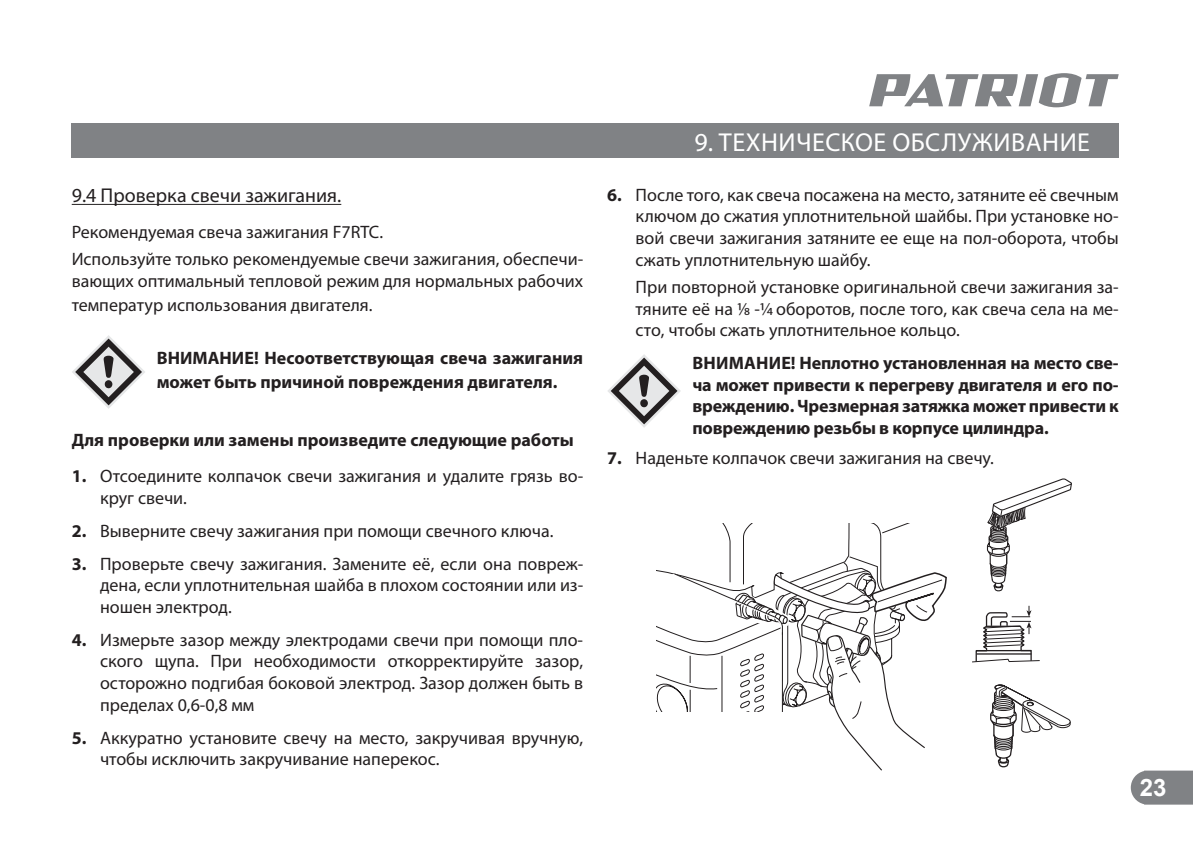
<style>
.page{position:relative;width:1193px;height:843px;background:#fff}
.page>*{position:absolute;margin:0;border:0;box-sizing:border-box;transform-origin:0 0}
.t1{font:26px "Myriad Pro";letter-spacing:.02em;color:#fff}
.t2{font:700 24px "Arial";color:#fff}
.t3{font:20px "Myriad Pro";color:#231f20}
.t4{font:18px/21.6px "Myriad Pro";color:#231f20}
.t5{font:700 18px/21.6px "Myriad Pro";color:#231f20}
.s1{font-weight:700}
</style>
<div class="page">
<svg style="left:1130px;top:770px;width:62px;height:34px;background:#8a8c8f"></svg>
<svg style="left:869px;top:73px;width:249px;height:34px"></svg>
<div style="left:72px;top:124px;width:1046px;height:34px;background:#808285"></div>
<hr style="left:72px;top:204px;width:269px;height:1px;background:#231f20">
<svg style="left:72px;top:335px;width:73px;height:74px"></svg>
<svg style="left:608px;top:354px;width:73px;height:74px"></svg>
<svg style="left:656px;top:523px;width:291px;height:248px"></svg>
<svg style="left:972px;top:478px;width:100px;height:290px"></svg>
<p class="t3" style="left:72px;top:186px;width:271px">9.4 Проверка свечи зажигания.</p>
<p class="t4" style="left:72px;top:219px;width:513px;line-height:27.2px">Рекомендуемая свеча зажигания F7RTC.<br>Используйте только рекомендуемые свечи зажигания, обеспечи-</p>
<p class="t4" style="left:72px;top:270px;width:513px;line-height:24px">вающих оптимальный тепловой режим для нормальных рабочих температур использования двигателя.</p>
<p class="t5" style="left:157px;top:346px;width:428px;line-height:24px">ВНИМАНИЕ! Несоответствующая свеча зажигания может быть причиной повреждения двигателя.</p>
<p class="t5" style="left:72px;top:430px;width:503px">Для проверки или замены произведите следующие работы</p>
<p class="t4" style="left:100px;top:466px;width:484px;text-indent:-28px"><span class="s1">1.</span> Отсоедините колпачок свечи зажигания и удалите грязь во&shy;круг свечи.</p>
<p class="t4" style="left:72px;top:520px;width:483px"><span class="s1">2.</span> Выверните свечу зажигания при помощи свечного ключа.</p>
<p class="t4" style="left:100px;top:553px;width:484px;text-align:justify;text-indent:-28px"><span class="s1">3.</span> Проверьте свечу зажигания. Замените её, если она повреж&shy;дена, если уплотнительная шайба в плохом состоянии или из&shy;ношен электрод.</p>
<p class="t4" style="left:100px;top:629px;width:484px;text-align:justify;text-indent:-28px"><span class="s1">4.</span> Измерьте зазор между электродами свечи при помощи пло&shy;ского щупа. При необходимости откорректируйте зазор, осторожно подгибая боковой электрод. Зазор должен быть в пределах 0,6-0,8 мм</p>
<p class="t4" style="left:100px;top:727px;width:484px;text-indent:-28px"><span class="s1">5.</span> Аккуратно установите свечу на место, закручивая вручную, чтобы исключить закручивание наперекос.</p>
<h1 class="t1" style="left:694px;top:130px;width:397px">9. ТЕХНИЧЕСКОЕ ОБСЛУЖИВАНИЕ</h1>
<p class="t4" style="left:635px;top:185px;width:484px;text-align:justify;text-indent:-28px"><span class="s1">6.</span> После того, как свеча посажена на место, затяните её свечным ключом до сжатия уплотнительной шайбы. При установке но&shy;вой свечи зажигания затяните ее еще на пол-оборота, чтобы сжать уплотнительную шайбу.</p>
<p class="t4" style="left:635px;top:277px;width:484px;text-align:justify">При повторной установке оригинальной свечи зажигания за&shy;тяните её на 1/8 -1/4 оборотов, после того, как свеча села на ме&shy;сто, чтобы сжать уплотнительное кольцо.</p>
<p class="t5" style="left:692px;top:353px;width:428px;text-align:justify">ВНИМАНИЕ! Неплотно установленная на место све&shy;ча может привести к перегреву двигателя и его по&shy;вреждению. Чрезмерная затяжка может привести к повреждению резьбы в корпусе цилиндра.</p>
<p class="t4" style="left:607px;top:448px;width:388px"><span class="s1">7.</span> Наденьте колпачок свечи зажигания на свечу.</p>
<h2 class="t2" style="left:1139px;top:774px;width:28px">23</h2>
</div>
